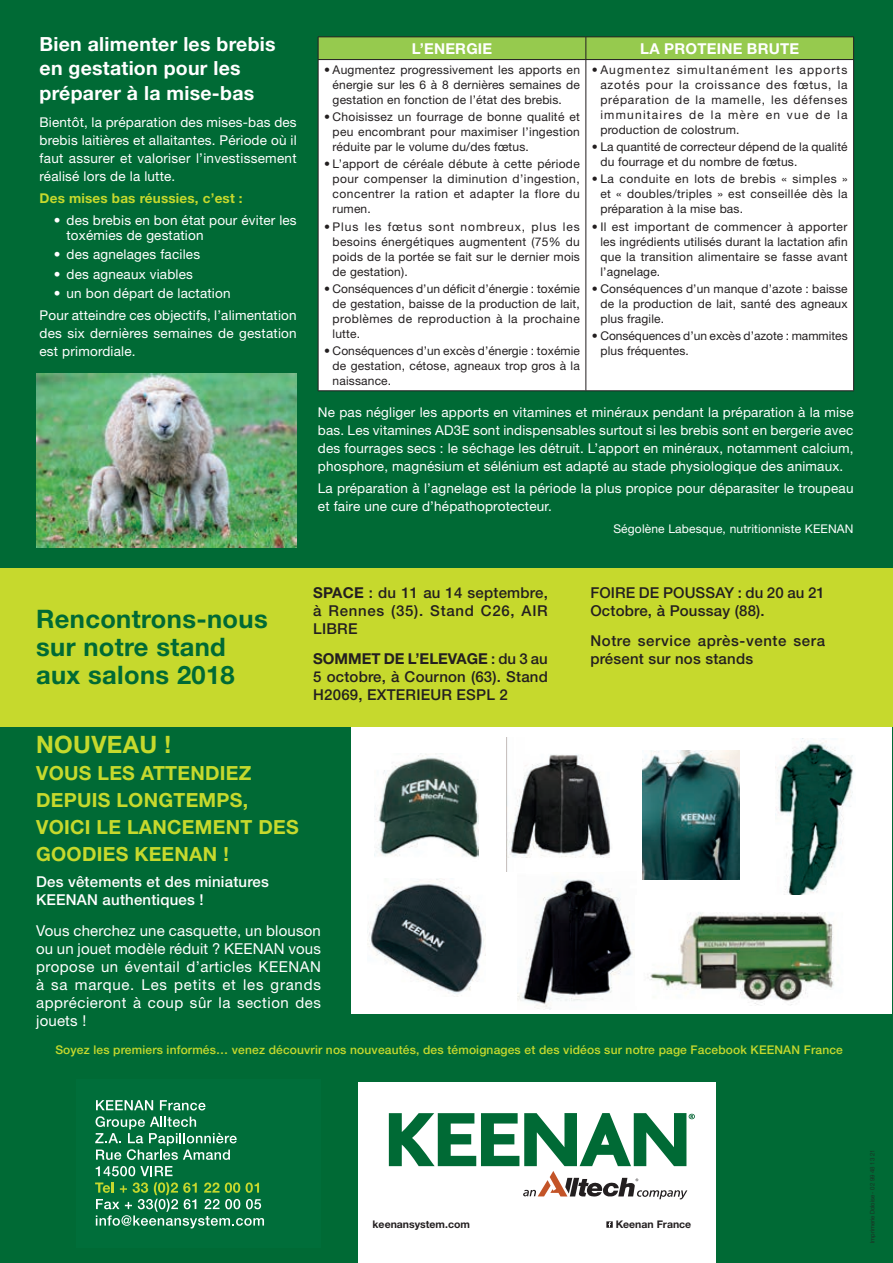
<style>
.page{position:relative;width:893px;height:1263px;background:#006a35}
.page>*{position:absolute;margin:0;border:0;box-sizing:border-box;transform-origin:0 0}
.t1{font:700 25.5px/28px "Helvetica Neue LT Std";letter-spacing:.015em;color:#006a35}
.t2{font:700 24px "Helvetica Neue LT Std";letter-spacing:.015em;color:#c6d92d}
.t3{font:700 19.5px/27px "Helvetica Neue LT Std";letter-spacing:.015em;color:#c6d92d}
.t4{font:700 19.5px/24.8px "Helvetica Neue LT Std";letter-spacing:.015em;color:#fff}
.t5{font:15px/18px "Helvetica Neue LT Std";letter-spacing:.035em;color:#fff;text-align:justify}
.t6{font:500 15px/18px "Helvetica Neue LT Std";letter-spacing:.015em;color:#231f20;text-align:justify}
.t7{font:500 15px/18px "Helvetica Neue LT Std";letter-spacing:.015em;color:#fff}
.t8{font:500 15px/18px "Helvetica Neue LT Std";letter-spacing:.04em;color:#231f20}
.t9{font:700 15px "Helvetica Neue LT Std";letter-spacing:.015em;color:#fff}
.t10{font:13.5px/18px "Helvetica Neue LT Std";letter-spacing:.015em;color:#fff}
.t11{font:700 13.5px "Helvetica Neue LT Std";letter-spacing:.015em;color:#c6d92d}
.t12{font:12px/15px "Helvetica Neue LT Std";letter-spacing:.015em;color:#231f20;text-align:justify}
.t13{font:500 12px "Helvetica Neue LT Std";letter-spacing:.015em;color:#c6d92d}
.t14{font:12px "Helvetica Neue LT Std";letter-spacing:.015em;color:#fff}
.t15{font:700 10.5px "Helvetica Neue LT Std";color:#231f20}
.t16{font:300 6px "Helvetica Neue LT Std";color:#231f20}
.s1{font-weight:700}
</style>
<div class="page">
<div style="left:359px;top:1083px;width:357px;height:180px;background:#fff"></div>
<svg style="left:389px;top:1113px;width:306px;height:86px"></svg>
<svg style="left:606px;top:1221px;width:7px;height:7px"></svg>
<div style="left:76px;top:1079px;width:245px;height:169px;background:#006e3a"></div>
<svg style="left:96px;top:1100px;width:57px;height:10px"></svg>
<svg style="left:160px;top:1100px;width:46px;height:10px"></svg>
<svg style="left:95px;top:1116px;width:142px;height:44px"></svg>
<svg style="left:96px;top:1166px;width:76px;height:10px"></svg>
<svg style="left:95px;top:1182px;width:169px;height:46px"></svg>
<div style="left:0;top:569px;width:893px;height:158px;background:#c6d92d"></div>
<div style="left:352px;top:727px;width:540px;height:286px;background:#fff"></div>
<img style="left:375px;top:753px;width:103px;height:105px">
<img style="left:367px;top:879px;width:119px;height:115px">
<img style="left:643px;top:750px;width:97px;height:130px">
<img style="left:775px;top:738px;width:79px;height:157px">
<img style="left:517px;top:879px;width:118px;height:130px">
<img style="left:648px;top:912px;width:186px;height:93px">
<img style="left:506px;top:737px;width:105px;height:135px">
<div style="left:319px;top:60px;width:534px;height:331px;background:#fff"></div>
<div style="left:318px;top:37px;width:536px;height:22px;background:#96ca4e"></div>
<hr style="left:318px;top:59px;width:268px;height:1px;background:#231f20">
<hr style="left:318px;top:60px;width:1px;height:331px;background:#231f20">
<hr style="left:586px;top:59px;width:268px;height:1px;background:#231f20">
<hr style="left:586px;top:60px;width:1px;height:331px;background:#231f20">
<hr style="left:853px;top:60px;width:1px;height:331px;background:#231f20">
<hr style="left:318px;top:391px;width:268px;height:1px;background:#231f20">
<hr style="left:586px;top:391px;width:268px;height:1px;background:#231f20">
<img style="left:36px;top:373px;width:261px;height:174px">
<h3 class="t4" style="left:40px;top:31px;width:238px">Bien alimenter les brebis en gestation pour les préparer à la mise-bas</h3>
<p class="t10" style="left:40px;top:113px;width:259px;text-align:justify">Bientôt, la préparation des mises-bas des brebis laitières et allaitantes. Période où il faut assurer et valoriser l’investissement réalisé lors de la lutte.</p>
<p class="t11" style="left:40px;top:190px;width:205px">Des mises bas réussies, c’est :</p>
<p class="t10" style="left:67px;top:213px;width:232px;line-height:15px;text-indent:-13px">• des brebis en bon état pour éviter les toxémies de gestation</p>
<p class="t10" style="left:54px;top:245px;width:148px">• des agnelages faciles</p>
<p class="t10" style="left:54px;top:265px;width:141px">• des agneaux viables</p>
<p class="t10" style="left:40px;top:282px;width:259px;line-height:22.2px;text-indent:14px">• un bon départ de lactation<br>Pour atteindre ces objectifs, l’alimentation</p>
<p class="t10" style="left:40px;top:324px;width:259px">des six dernières semaines de gestation est primordiale.</p>
<p class="t9" style="left:412px;top:39px;width:82px">L’ENERGIE</p>
<p class="t9" style="left:640px;top:39px;width:160px">LA PROTEINE BRUTE</p>
<p class="t12" style="left:333px;top:62px;width:249px;text-indent:-9px">• Augmentez progressivement les apports en énergie sur les 6 à 8 dernières semaines de gestation en fonction de l’état des brebis.</p>
<p class="t12" style="left:333px;top:109px;width:249px;text-indent:-9px">• Choisissez un fourrage de bonne qualité et peu encombrant pour maximiser l’ingestion réduite par le volume du/des fœtus.</p>
<p class="t12" style="left:333px;top:156px;width:249px;text-indent:-9px">• L’apport de céréale débute à cette période pour compenser la diminution d’ingestion, concentrer la ration et adapter la flore du rumen.</p>
<p class="t12" style="left:333px;top:219px;width:249px;text-indent:-9px">• Plus les fœtus sont nombreux, plus les besoins énergétiques augmentent (75% du poids de la portée se fait sur le dernier mois de gestation).</p>
<p class="t12" style="left:333px;top:281px;width:249px;text-indent:-9px">• Conséquences d’un déficit d’énergie : toxémie de gestation, baisse de la production de lait, problèmes de reproduction à la prochaine lutte.</p>
<p class="t12" style="left:333px;top:343px;width:249px;text-indent:-9px">• Conséquences d’un excès d’énergie : toxémie de gestation, cétose, agneaux trop gros à la naissance.</p>
<p class="t12" style="left:600px;top:62px;width:249px;text-indent:-9px">• Augmentez simultanément les apports azotés pour la croissance des fœtus, la préparation de la mamelle, les défenses immunitaires de la mère en vue de la production de colostrum.</p>
<p class="t12" style="left:600px;top:139px;width:249px;text-indent:-9px">• La quantité de correcteur dépend de la qualité du fourrage et du nombre de fœtus.</p>
<p class="t12" style="left:600px;top:171px;width:249px;text-indent:-9px">• La conduite en lots de brebis « simples » et « doubles/triples » est conseillée dès la préparation à la mise bas.</p>
<p class="t12" style="left:600px;top:219px;width:249px;text-indent:-9px">• Il est important de commencer à apporter les ingrédients utilisés durant la lactation afin que la transition alimentaire se fasse avant l’agnelage.</p>
<p class="t12" style="left:600px;top:281px;width:249px;text-indent:-9px">• Conséquences d’un manque d’azote : baisse de la production de lait, santé des agneaux plus fragile.</p>
<p class="t12" style="left:600px;top:328px;width:249px;text-indent:-9px">• Conséquences d’un excès d’azote : mammites plus fréquentes.</p>
<p class="t10" style="left:318px;top:403px;width:537px;text-align:justify">Ne pas négliger les apports en vitamines et minéraux pendant la préparation à la mise bas. Les vitamines AD3E sont indispensables surtout si les brebis sont en bergerie avec des fourrages secs : le séchage les détruit. L’apport en minéraux, notamment calcium, phosphore, magnésium et sélénium est adapté au stade physiologique des animaux.</p>
<p class="t10" style="left:318px;top:479px;width:537px">La préparation à l’agnelage est la période la plus propice pour déparasiter le troupeau et faire une cure d’hépathoprotecteur.</p>
<p class="t14" style="left:613px;top:522px;width:242px">Ségolène Labesque, nutritionniste KEENAN</p>
<h1 class="t1" style="left:36px;top:604px;width:233px">Rencontrons-nous sur notre stand aux salons 2018</h1>
<p class="t6" style="left:313px;top:583px;width:236px"><span class="s1">SPACE</span> : du 11 au 14 septembre, à Rennes (35). Stand C26, AIR LIBRE</p>
<p class="t6" style="left:313px;top:650px;width:236px"><span class="s1">SOMMET DE L’ELEVAGE</span> : du 3 au 5 octobre, à Cournon (63). Stand H2069, EXTERIEUR ESPL 2</p>
<p class="t6" style="left:590px;top:583px;width:236px">FOIRE DE POUSSAY : du 20 au 21<br>Octobre, à Poussay (88).</p>
<p class="t8" style="left:590px;top:632px;width:236px">Notre service après-vente sera présent sur nos stands</p>
<h2 class="t2" style="left:36px;top:729px;width:137px">NOUVEAU !</h2>
<h3 class="t3" style="left:36px;top:759px;width:264px">VOUS LES ATTENDIEZ<br>DEPUIS LONGTEMPS,<br>VOICI LE LANCEMENT DES<br>GOODIES KEENAN !</h3>
<p class="t7" style="left:36px;top:873px;width:234px">Des vêtements et des miniatures<br>KEENAN authentiques !</p>
<p class="t5" style="left:36px;top:921px;width:286px">Vous cherchez une casquette, un blouson ou un jouet modèle réduit ? KEENAN vous propose un éventail d’articles KEENAN à sa marque. Les petits et les grands apprécieront à coup sûr la section des jouets !</p>
<p class="t13" style="left:55px;top:1043px;width:789px">Soyez les premiers informés… venez découvrir nos nouveautés, des témoignages et des vidéos sur notre page Facebook KEENAN France</p>
<p class="t15" style="left:373px;top:1217px;width:99px">keenansystem.com</p>
<p class="t15" style="left:616px;top:1217px;width:77px">Keenan France</p>
<p class="t16" style="left:869px;top:1243px;width:95px;rotate:-90deg">Imprimerie Doloise - 02 99 48 13 21</p>
</div>
